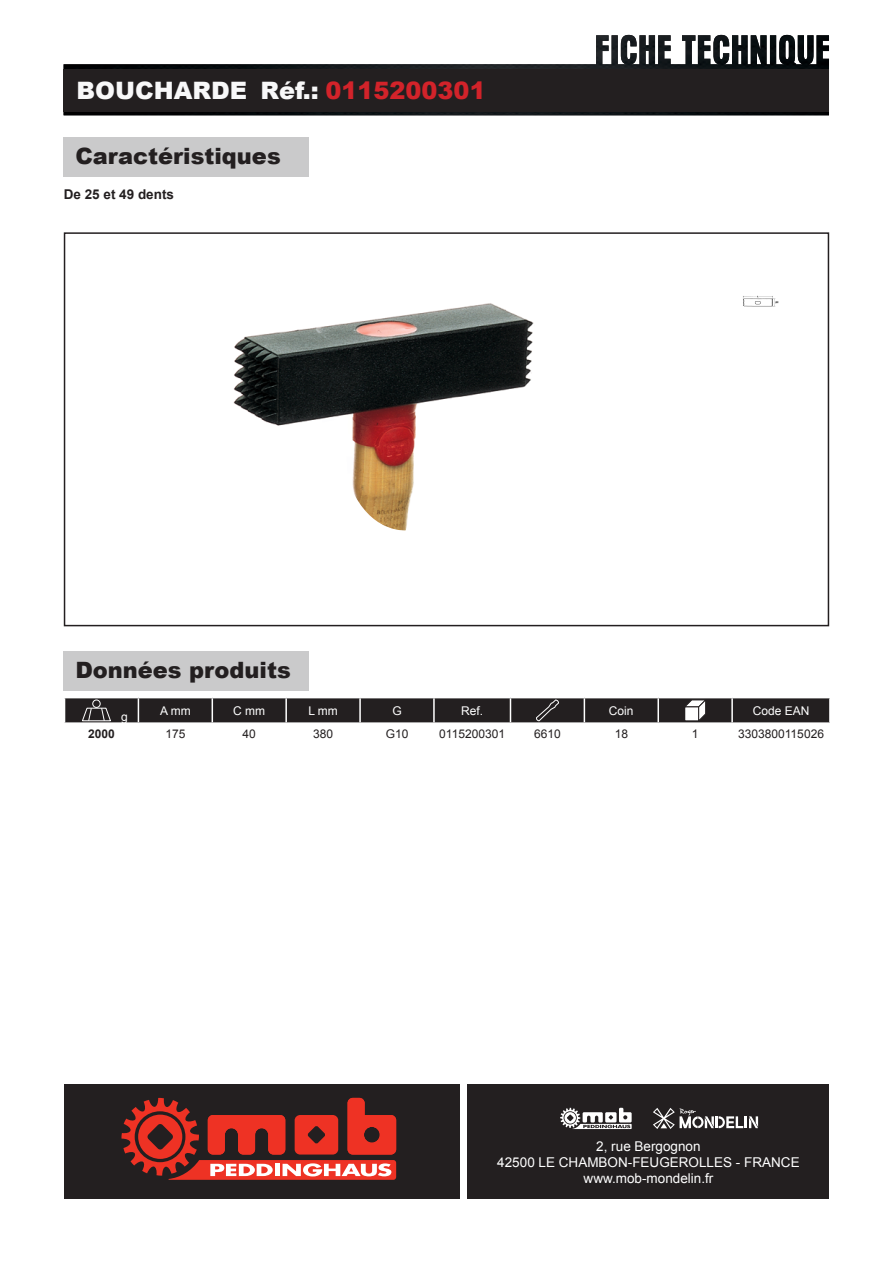
<style>
.page{position:relative;width:893px;height:1263px;background:#fff}
.page>*{position:absolute;margin:0;border:0;box-sizing:border-box;transform-origin:0 0}
.t1{font:900 24px "Arial";color:#f8f8f9}
.t2{font:900 22.5px "Arial";color:#231f20}
.t3{font:13.5px/16.4px "Arial";color:#fff;text-align:center}
.t4{font:700 13.5px "Arial";color:#231f20}
.t5{font:12px "Arial";color:#231f20}
.t6{font:12px "Arial";color:#fff}
.t7{font:700 12px "Arial";color:#231f20}
.s1{color:#d2232a}
</style>
<div class="page">
<img style="left:64px;top:35px;width:765px;height:80px">
<div style="left:64px;top:1084px;width:395px;height:115px;background:#231f20"></div>
<div style="left:468px;top:1084px;width:361px;height:115px;background:#231f20"></div>
<svg style="left:560px;top:1108px;width:72px;height:21px"></svg>
<svg style="left:653px;top:1108px;width:105px;height:21px"></svg>
<div style="left:64px;top:69px;width:765px;height:43px;background:#231f20"></div>
<div style="left:64px;top:137px;width:245px;height:40px;background:#cacacb"></div>
<div style="left:64px;top:232px;width:765px;height:394px;border:2px solid #231f20"></div>
<div style="left:64px;top:651px;width:245px;height:40px;background:#cacacb"></div>
<svg style="left:64px;top:698px;width:766px;height:25px;background:#363233"></svg>
<img style="left:233px;top:303px;width:301px;height:228px">
<img style="left:743px;top:296px;width:35px;height:10px">
<svg style="left:121px;top:1098px;width:275px;height:82px"></svg>
<h1 class="t1" style="left:76px;top:73px;width:411px">BOUCHARDE Réf.: <span class="s1">0115200301</span></h1>
<h2 class="t2" style="left:75px;top:140px;width:207px">Caractéristiques</h2>
<p class="t4" style="left:64px;top:185px;width:112px">De 25 et 49 dents</p>
<h2 class="t2" style="left:75px;top:654px;width:217px">Données produits</h2>
<p class="t6" style="left:121px;top:709px;width:8px">g</p>
<p class="t6" style="left:160px;top:703px;width:32px">A mm</p>
<p class="t6" style="left:233px;top:703px;width:33px">C mm</p>
<p class="t6" style="left:308px;top:703px;width:31px">L mm</p>
<p class="t6" style="left:392px;top:703px;width:11px">G</p>
<p class="t6" style="left:461px;top:703px;width:24px">Ref.</p>
<p class="t6" style="left:609px;top:703px;width:26px">Coin</p>
<p class="t6" style="left:753px;top:703px;width:58px">Code EAN</p>
<p class="t7" style="left:88px;top:726px;width:28px">2000</p>
<p class="t5" style="left:165px;top:726px;width:22px">175</p>
<p class="t5" style="left:243px;top:726px;width:15px">40</p>
<p class="t5" style="left:313px;top:726px;width:22px">380</p>
<p class="t5" style="left:386px;top:726px;width:24px">G10</p>
<p class="t5" style="left:439px;top:726px;width:67px">0115200301</p>
<p class="t5" style="left:534px;top:726px;width:28px">6610</p>
<p class="t5" style="left:615px;top:726px;width:15px">18</p>
<p class="t5" style="left:692px;top:726px;width:8px">1</p>
<p class="t5" style="left:738px;top:726px;width:87px">3303800115026</p>
<p class="t3" style="left:497px;top:1138px;width:304px">2, rue Bergognon<br>42500 LE CHAMBON-FEUGEROLLES - FRANCE www.mob-mondelin.fr</p>
</div>
